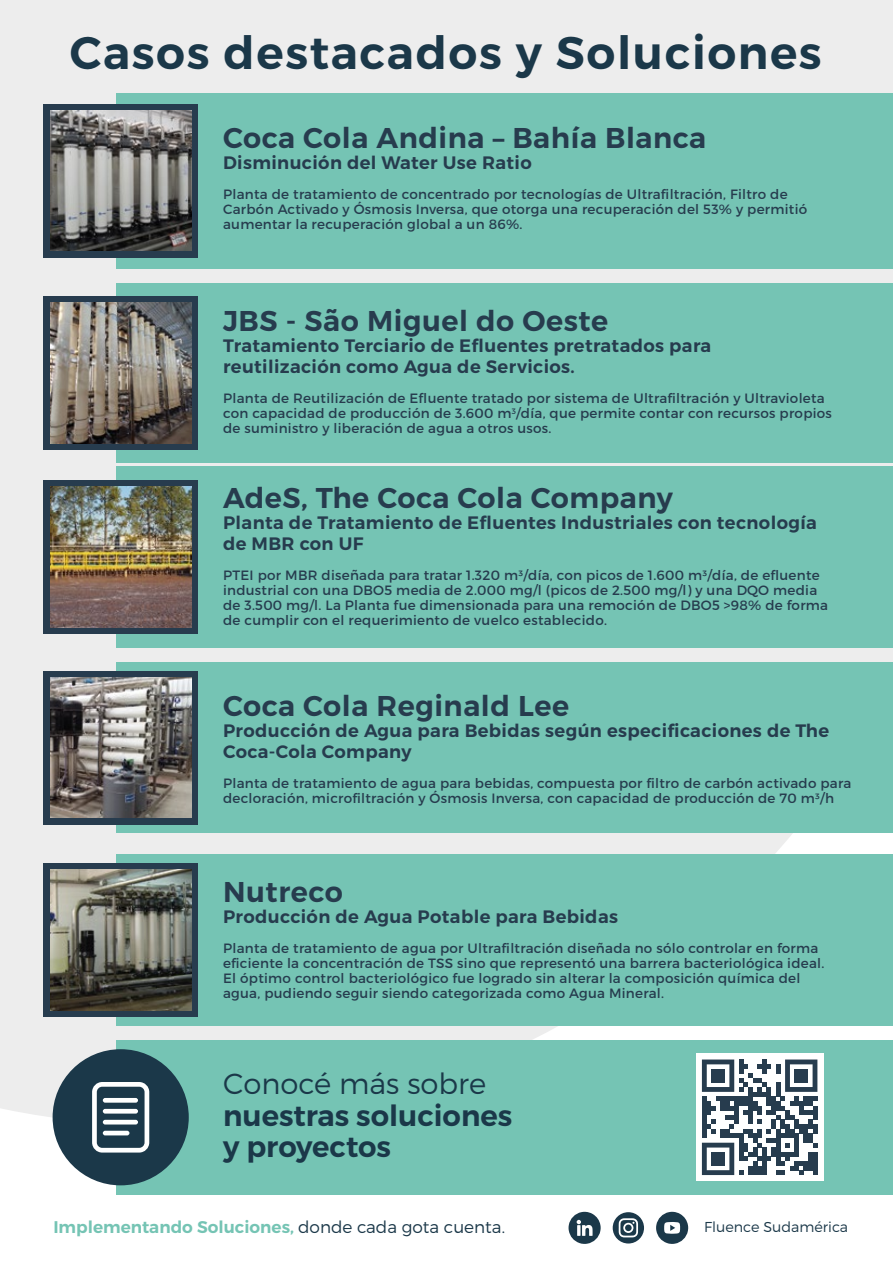
<style>
.page{position:relative;width:893px;height:1263px;background:#fff}
.page>*{position:absolute;margin:0;border:0;box-sizing:border-box;transform-origin:0 0}
.t1{font:600 45.75px "Montserrat";letter-spacing:.035em;color:#1b3849}
.t2{font:600 29.1px/31.7px "Montserrat";color:#1b3849}
.t3{font:300 29.1px "Montserrat";color:#1b3849}
.t4{font:600 28.65px "Montserrat";letter-spacing:.02em;color:#273c4e}
.t5{font:600 18px/21px "Montserrat";letter-spacing:.02em;color:#273c4e}
.t6{font:600 16.95px "Montserrat";color:#75c4b4}
.t7{font:300 14.4px "Montserrat";color:#1b3849}
.t8{font:13.5px/15px "Montserrat";letter-spacing:.02em;color:#273c4e}
.s1{font-weight:300;color:#1b3849}
</style>
<div class="page">
<div style="left:0;top:0;width:893px;height:1126px;background:#ededed"></div>
<svg style="left:656px;top:1212px;width:32px;height:32px"></svg>
<svg style="left:569px;top:1212px;width:32px;height:32px"></svg>
<svg style="left:613px;top:1212px;width:31px;height:31px"></svg>
<div style="left:625px;top:1224px;width:7px;height:7px;background:#1b3849;border-radius:50%"></div>
<div style="left:116px;top:1040px;width:777px;height:155px;background:#75c4b4"></div>
<div style="left:53px;top:1049px;width:136px;height:136px;background:#1b3849;border-radius:50%"></div>
<svg style="left:92px;top:1082px;width:57px;height:70px"></svg>
<div style="left:103px;top:1098px;width:35px;height:5px;background:#fff;border-radius:2px"></div>
<hr style="left:103px;top:1109px;width:35px;height:4px;background:#fff;border-radius:2px">
<hr style="left:103px;top:1120px;width:35px;height:4px;background:#fff;border-radius:2px">
<hr style="left:103px;top:1131px;width:26px;height:4px;background:#fff;border-radius:2px">
<div style="left:696px;top:1053px;width:127px;height:128px;background:#fff"></div>
<svg style="left:702px;top:1059px;width:115px;height:116px"></svg>
<div style="left:711px;top:1069px;width:14px;height:13px;background:#273c4e"></div>
<div style="left:794px;top:1069px;width:14px;height:13px;background:#273c4e"></div>
<div style="left:711px;top:1152px;width:14px;height:14px;background:#273c4e"></div>
<div style="left:116px;top:93px;width:777px;height:175px;background:#75c4b4"></div>
<div style="left:44px;top:104px;width:154px;height:153px;background:#273c4e"></div>
<img style="left:50px;top:110px;width:141px;height:141px">
<div style="left:116px;top:662px;width:777px;height:171px;background:#75c4b4"></div>
<div style="left:44px;top:671px;width:154px;height:153px;background:#273c4e"></div>
<img style="left:50px;top:677px;width:141px;height:141px">
<div style="left:116px;top:466px;width:777px;height:182px;background:#75c4b4"></div>
<div style="left:44px;top:480px;width:154px;height:154px;background:#273c4e"></div>
<img style="left:50px;top:487px;width:141px;height:140px">
<div style="left:116px;top:284px;width:777px;height:179px;background:#75c4b4"></div>
<div style="left:44px;top:296px;width:154px;height:154px;background:#273c4e"></div>
<img style="left:50px;top:303px;width:141px;height:140px">
<div style="left:116px;top:854px;width:777px;height:172px;background:#75c4b4"></div>
<div style="left:44px;top:863px;width:154px;height:154px;background:#273c4e"></div>
<img style="left:50px;top:870px;width:141px;height:140px">
<h1 class="t1" style="left:70px;top:24px;width:753px">Casos destacados y Soluciones</h1>
<h3 class="t4" style="left:223px;top:120px;width:485px">Coca Cola Andina – Bahía Blanca</h3>
<h3 class="t5" style="left:223px;top:152px;width:310px">Disminución del Water Use Ratio</h3>
<p class="t8" style="left:223px;top:186px;width:586px">Planta de tratamiento de concentrado por tecnologías de Ultrafiltración, Filtro de<br>Carbón Activado y Ósmosis Inversa, que otorga una recuperación del 53% y permitió aumentar la recuperación global a un 86%.</p>
<h3 class="t4" style="left:223px;top:303px;width:387px">JBS - São Miguel do Oeste</h3>
<h3 class="t5" style="left:223px;top:336px;width:490px">Tratamiento Terciario de Efluentes pretratados para reutilización como Agua de Servicios.</h3>
<p class="t8" style="left:223px;top:391px;width:610px">Planta de Reutilización de Efluente tratado por sistema de Ultrafiltración y Ultravioleta con capacidad de producción de 3.600 m<sup>3</sup>/día, que permite contar con recursos propios de suministro y liberación de agua a otros usos.</p>
<h3 class="t4" style="left:223px;top:480px;width:451px">AdeS, The Coca Cola Company</h3>
<h3 class="t5" style="left:223px;top:512px;width:595px">Planta de Tratamiento de Efluentes Industriales con tecnología de MBR con UF</h3>
<p class="t8" style="left:223px;top:567px;width:607px">PTEI por MBR diseñada para tratar 1.320 m3/día, con picos de 1.600 m3/día, de efluente industrial con una DBO5 media de 2.000 mg/l (picos de 2.500 mg/l) y una DQO media de 3.500 mg/l. La Planta fue dimensionada para una remoción de DBO5 &gt;98% de forma de cumplir con el requerimiento de vuelco establecido.</p>
<h3 class="t4" style="left:223px;top:688px;width:348px">Coca Cola Reginald Lee</h3>
<h3 class="t5" style="left:223px;top:720px;width:607px">Producción de Agua para Bebidas según especificaciones de The<br>Coca-Cola Company</h3>
<p class="t8" style="left:223px;top:775px;width:630px">Planta de tratamiento de agua para bebidas, compuesta por filtro de carbón activado para decloración, microfiltración y Ósmosis Inversa, con capacidad de producción de 70 m3/h</p>
<h3 class="t4" style="left:223px;top:873px;width:121px">Nutreco</h3>
<h3 class="t5" style="left:223px;top:906px;width:396px">Producción de Agua Potable para Bebidas</h3>
<p class="t8" style="left:223px;top:940px;width:603px">Planta de tratamiento de agua por Ultrafiltración diseñada no sólo controlar en forma eficiente la concentración de TSS sino que representó una barrera bacteriológica ideal.<br>El óptimo control bacteriológico fue logrado sin alterar la composición química del agua, pudiendo seguir siendo categorizada como Agua Mineral.</p>
<h2 class="t3" style="left:223px;top:1066px;width:265px">Conocé más sobre</h2>
<h2 class="t2" style="left:223px;top:1100px;width:291px">nuestras soluciones y proyectos</h2>
<p class="t6" style="left:53px;top:1216px;width:453px">Implementando Soluciones, <span class="s1">donde cada gota cuenta.</span></p>
<p class="t7" style="left:704px;top:1218px;width:145px">Fluence Sudamérica</p>
</div>
